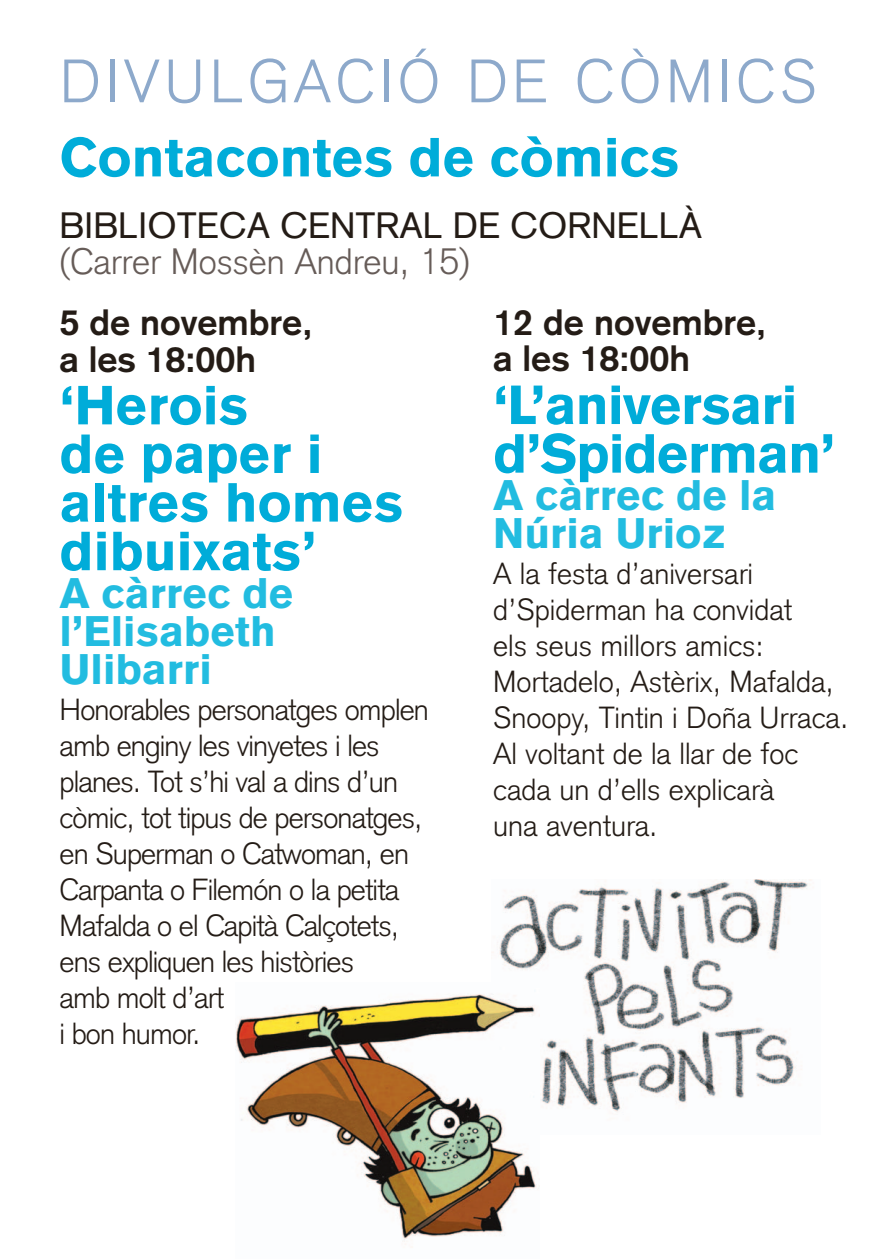
<style>
.page{position:relative;width:893px;height:1259px;background:#fff}
.page>*{position:absolute;margin:0;border:0;box-sizing:border-box;transform-origin:0 0}
.t1{font:300 60px "Akzidenz Grotesk";letter-spacing:.085em;color:#8da9cb}
.t2{font:900 54px/48.6px "Akzidenz Grotesk";color:#00acd9}
.t3{font:900 42px/37.8px "Akzidenz Grotesk";color:#22bce0}
.t4{font:700 36px/36px "Akzidenz Grotesk";color:#241c16}
.t5{font:36px "Akzidenz Grotesk";color:#241c16}
.t6{font:300 36px "Akzidenz Grotesk";color:#665c58}
.t7{font:300 30px/36px "Akzidenz Grotesk";letter-spacing:-.03em;color:#241c16}
.t8{font:300 30px/36px "Akzidenz Grotesk";color:#241c16}
</style>
<div class="page">
<img style="left:492px;top:879px;width:319px;height:233px">
<img style="left:235px;top:982px;width:304px;height:266px">
<h1 class="t1" style="left:60px;top:60px;width:759px">DIVULGACIÓ DE CÒMICS</h1>
<h2 class="t2" style="left:60px;top:138px;width:622px">Contacontes de còmics</h2>
<p class="t5" style="left:60px;top:212px;width:644px">BIBLIOTECA CENTRAL DE CORNELLÀ</p>
<p class="t6" style="left:60px;top:248px;width:412px">(Carrer Mossèn Andreu, 15)</p>
<p class="t4" style="left:60px;top:307px;width:254px">5 de novembre, a les 18:00h</p>
<h2 class="t2" style="left:60px;top:385px;width:346px">‘Herois<br>de paper i altres homes dibuixats’</h2>
<h3 class="t3" style="left:60px;top:578px;width:236px">A càrrec de l’Elisabeth<br>Ulibarri</h3>
<p class="t7" style="left:60px;top:694px;width:371px">Honorables personatges omplen amb enginy les vinyetes i les planes. Tot s’hi val a dins d’un còmic, tot tipus de personatges, en Superman o Catwoman, en<br>Carpanta o Filemón o la petita<br>Mafalda o el Capità Calçotets, ens expliquen les històries<br>amb molt d’art<br>i bon humor.</p>
<p class="t4" style="left:493px;top:307px;width:274px">12 de novembre, a les 18:00h</p>
<h2 class="t2" style="left:493px;top:385px;width:343px">‘L’aniversari d’Spiderman’</h2>
<h3 class="t3" style="left:493px;top:480px;width:285px">A càrrec de la<br>Núria Urioz</h3>
<p class="t8" style="left:493px;top:559px;width:357px">A la festa d’aniversari d’Spiderman ha convidat<br>els seus millors amics:<br>Mortadelo, Astèrix, Mafalda,<br>Snoopy, Tintin i Doña Urraca.<br>Al voltant de la llar de foc cada un d’ells explicarà<br>una aventura.</p>
</div>
